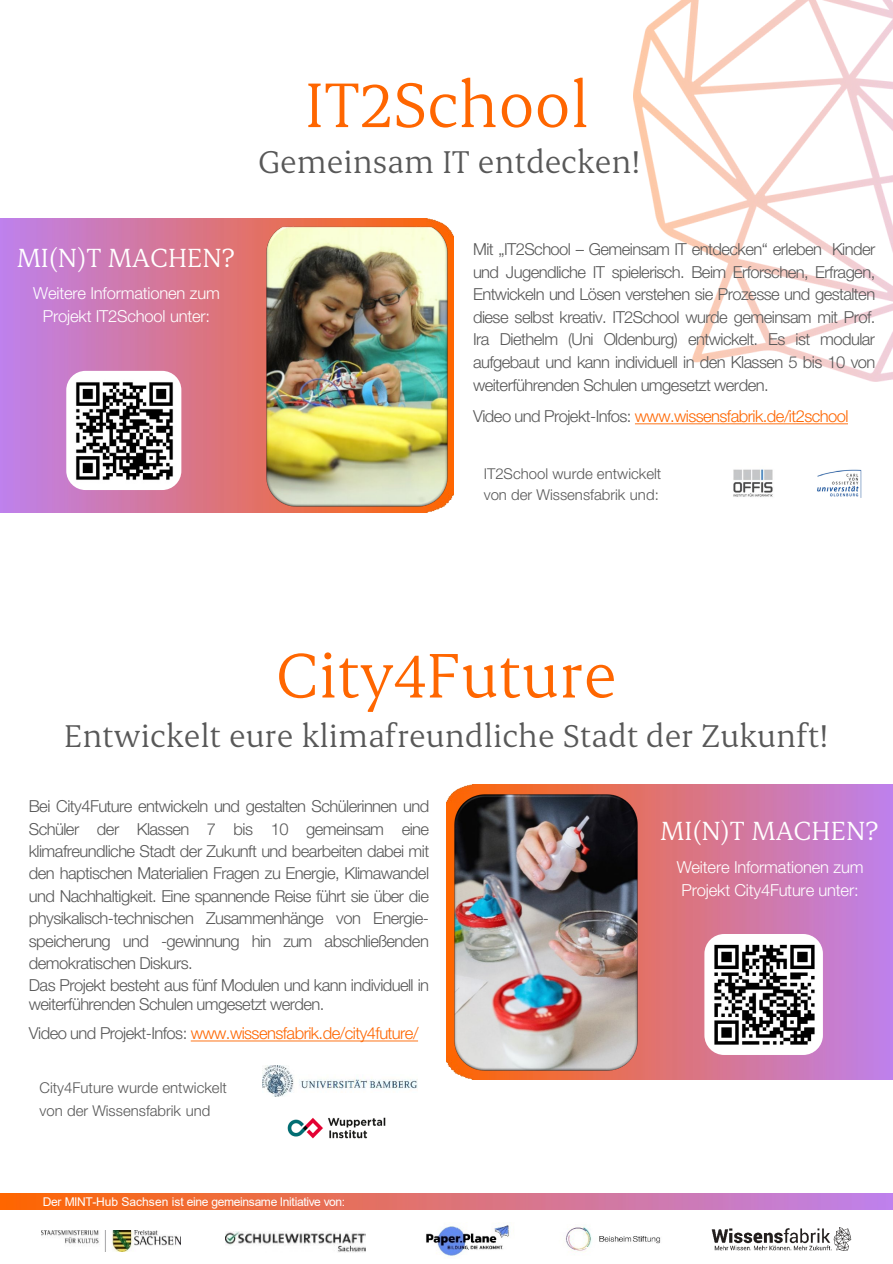
<style>
.page{position:relative;width:893px;height:1264px;background:#fff}
.page>*{position:absolute;margin:0;border:0;box-sizing:border-box;transform-origin:0 0}
.t1{font:72px "Erode";color:#f60}
.t2{font:36px "Erode";color:#585858}
.t3{font:30px "Erode";color:#fff}
.t4{font:300 16.5px/22.4px "Helvetica Neue LT Pro";letter-spacing:-.035em;color:#585858;text-align:justify}
.t5{font:300 16.5px "Helvetica Neue LT Pro";letter-spacing:-.035em;color:#fe6602}
.t6{font:300 16.5px/22.6px "Helvetica Neue LT Pro";letter-spacing:-.01em;color:#fff;text-align:center}
.t7{font:300 15px/20.9px "Helvetica Neue LT Pro";color:#585858}
.t8{font:12px "Arial";letter-spacing:-.025em;color:#fff}
.s1{color:#585858}
</style>
<div class="page">
<img style="left:0;top:1193px;width:892px;height:16px">
<img style="left:711px;top:1227px;width:141px;height:24px">
<img style="left:426px;top:1225px;width:88px;height:31px">
<img style="left:41px;top:1230px;width:139px;height:21px">
<img style="left:225px;top:1231px;width:140px;height:21px">
<img style="left:564px;top:1226px;width:97px;height:27px">
<img style="left:633px;top:0;width:259px;height:381px">
<svg style="left:635px;top:423px;width:212px;height:1px"></svg>
<svg style="left:191px;top:1040px;width:227px;height:1px"></svg>
<img style="left:0;top:218px;width:453px;height:294px">
<img style="left:66px;top:371px;width:115px;height:119px">
<img style="left:287px;top:1117px;width:99px;height:22px">
<img style="left:262px;top:1065px;width:155px;height:32px">
<img style="left:733px;top:469px;width:40px;height:28px">
<img style="left:817px;top:469px;width:44px;height:29px">
<img style="left:446px;top:785px;width:446px;height:294px">
<img style="left:704px;top:934px;width:118px;height:121px">
<img style="left:455px;top:794px;width:182px;height:276px">
<img style="left:267px;top:223px;width:180px;height:283px">
<p class="t1" style="left:305px;top:63px;width:286px">IT2School</p>
<p class="t2" style="left:258px;top:141px;width:384px">Gemeinsam IT entdecken!</p>
<p class="t3" style="left:17px;top:240px;width:220px">MI(N)T MACHEN?</p>
<p class="t6" style="left:33px;top:282px;width:188px">Weitere Informationen zum<br>Projekt IT2School unter:</p>
<p class="t4" style="left:473px;top:237px;width:404px">Mit „IT2School – Gemeinsam IT entdecken“ erleben Kinder und Jugendliche IT spielerisch. Beim Erforschen, Erfragen, Entwickeln und Lösen verstehen sie Prozesse und gestalten diese selbst kreativ. IT2School wurde gemeinsam mit Prof.<br>Ira Diethelm (Uni Oldenburg) entwickelt. Es ist modular aufgebaut und kann individuell in den Klassen 5 bis 10 von weiterführenden Schulen umgesetzt werden.</p>
<p class="t5" style="left:473px;top:406px;width:377px"><span class="s1">Video und Projekt-Infos:</span> www.wissensfabrik.de/it2school</p>
<p class="t7" style="left:484px;top:463px;width:179px">IT2School wurde entwickelt von der Wissensfabrik und:</p>
<p class="t1" style="left:276px;top:633px;width:342px">City4Future</p>
<p class="t2" style="left:64px;top:715px;width:765px">Entwickelt eure klimafreundliche Stadt der Zukunft!</p>
<p class="t4" style="left:29px;top:795px;width:402px">Bei City4Future entwickeln und gestalten Schülerinnen und Schüler der Klassen 7 bis 10 gemeinsam eine klimafreundliche Stadt der Zukunft und bearbeiten dabei mit den haptischen Materialien Fragen zu Energie, Klimawandel und Nachhaltigkeit. Eine spannende Reise führt sie über die physikalisch-technischen Zusammenhänge von Energie&shy;speicherung und -gewinnung hin zum abschließenden demokratischen Diskurs.</p>
<p class="t4" style="left:29px;top:974px;width:402px;line-height:19.8px">Das Projekt besteht aus fünf Modulen und kann individuell in weiterführenden Schulen umgesetzt werden.</p>
<p class="t5" style="left:29px;top:1023px;width:391px"><span class="s1">Video und Projekt-Infos:</span> www.wissensfabrik.de/city4future/</p>
<p class="t7" style="left:40px;top:1077px;width:189px">City4Future wurde entwickelt</p>
<p class="t7" style="left:40px;top:1099px;width:172px">von der Wissensfabrik und</p>
<p class="t8" style="left:43px;top:1193px;width:304px">Der MINT-Hub Sachsen ist eine gemeinsame Initiative von:</p>
<p class="t3" style="left:660px;top:813px;width:220px">MI(N)T MACHEN?</p>
<p class="t6" style="left:676px;top:855px;width:188px;text-align:left">Weitere Informationen zum<br>Projekt City4Future unter:</p>
</div>
